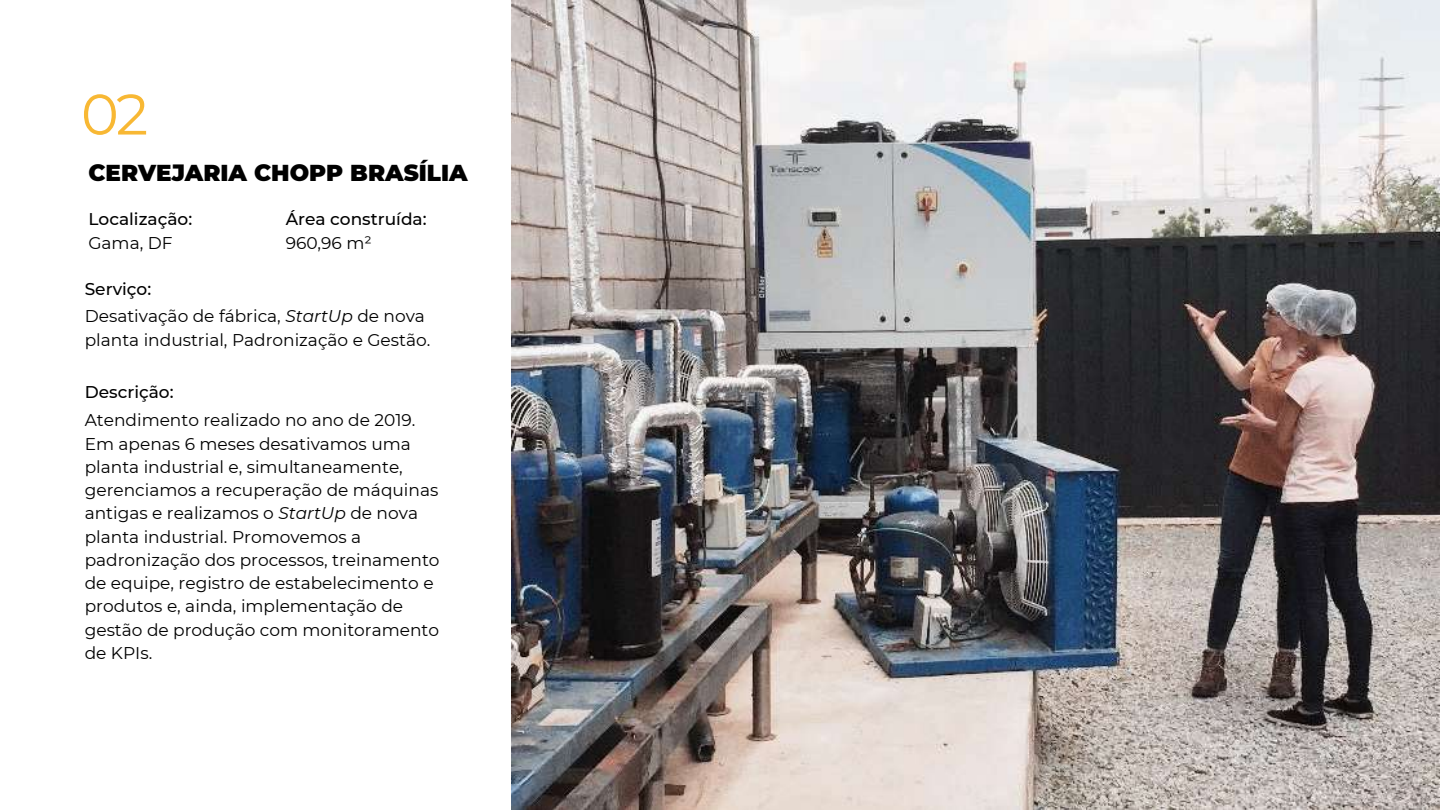
<style>
.page{position:relative;width:1440px;height:810px;background:#fff}
.page>*{position:absolute;margin:0;border:0;box-sizing:border-box;transform-origin:0 0}
.t1{font:57.1px "Montserrat";color:#f8b834}
.t2{font:900 23px "Montserrat";color:#000}
.t3{font:17px/23.2px "Montserrat";color:#000}
.t4{font:500 17px "Montserrat";color:#000}
.s1{font-weight:500}
.s2{font-style:italic}
</style>
<div class="page">
<img style="left:512px;top:0;width:928px;height:810px">
<h1 class="t1" style="left:81px;top:79px;width:69px">02</h1>
<h2 class="t2" style="left:88px;top:159px;width:381px">CERVEJARIA CHOPP BRASÍLIA</h2>
<p class="t4" style="left:286px;top:209px;width:142px">Área construída:</p>
<p class="t3" style="left:286px;top:231px;width:88px">960,96 m²</p>
<p class="t3" style="left:85px;top:275px;width:342px;line-height:27.2px"><span class="s1">Serviço:<br></span>Desativação de fábrica, <span class="s2">StartUp</span> de nova</p>
<p class="t3" style="left:85px;top:328px;width:347px">planta industrial, Padronização e Gestão.</p>
<p class="t4" style="left:88px;top:209px;width:105px">Localização:</p>
<p class="t3" style="left:88px;top:231px;width:86px">Gama, DF</p>
<p class="t4" style="left:85px;top:382px;width:90px">Descrição:</p>
<p class="t3" style="left:85px;top:409px;width:356px">Atendimento realizado no ano de 2019.<br>Em apenas 6 meses desativamos uma planta industrial e, simultaneamente, gerenciamos a recuperação de máquinas antigas e realizamos o <span class="s2">StartUp</span> de nova planta industrial. Promovemos a padronização dos processos, treinamento de equipe, registro de estabelecimento e produtos e, ainda, implementação de gestão de produção com monitoramento de KPIs.</p>
</div>
